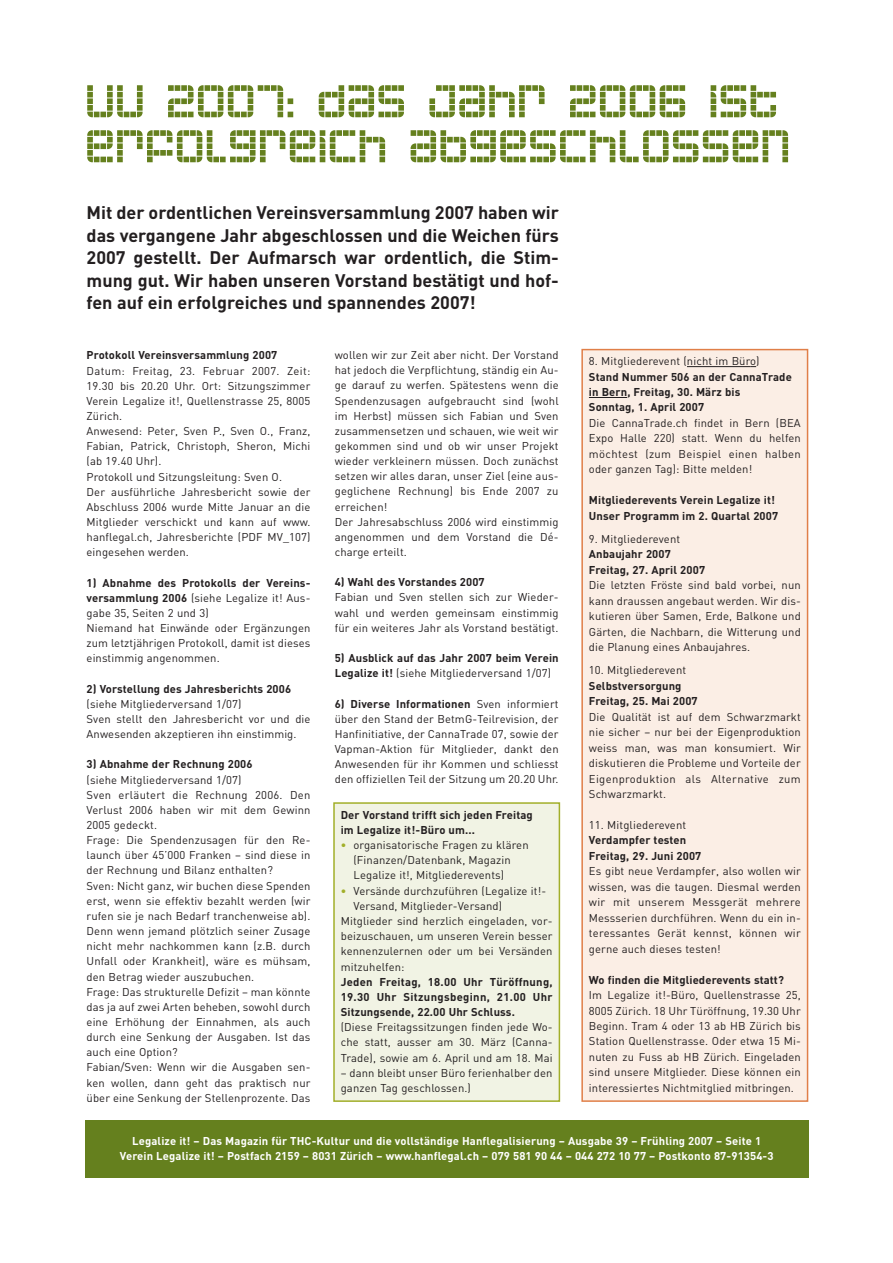
<style>
.page{position:relative;width:893px;height:1263px;background:#fff}
.page>*{position:absolute;margin:0;border:0;box-sizing:border-box;transform-origin:0 0}
.t1{font:60px/45px "Astronaut";color:#65801e}
.t2{font:700 18px/22.5px "DIN";color:#231f20;text-align:justify}
.t3{font:11.25px/15.1px "DIN";letter-spacing:.01em;color:#231f20;text-align:justify}
.t4{font:700 11.25px/15.5px "DIN";letter-spacing:.01em;color:#231f20}
.t5{font:700 11.25px/15.1px "DIN";letter-spacing:.01em;color:#fff;text-align:center}
.s1{font-weight:700}
.s2{font-weight:400}
.s3{font-weight:700;color:#a2af2a}
</style>
<div class="page">
<div style="left:85px;top:1121px;width:723px;height:57px;background:#65801e"></div>
<div style="left:582px;top:350px;width:225px;height:751px;background:#fbeee5"></div>
<hr style="left:687px;top:366px;width:63px;height:1px;background:#231f20">
<hr style="left:589px;top:397px;width:38px;height:1px;background:#231f20">
<div style="left:581px;top:349px;width:227px;height:753px;border:2px solid #e07f48"></div>
<div style="left:334px;top:803px;width:225px;height:298px;background:#f1f3e4"></div>
<div style="left:333px;top:802px;width:227px;height:300px;border:2px solid #a2af2a"></div>
<h1 class="t1" style="left:83px;top:74px;width:706px">vv 2007: das jahr 2006 ist erfolgreich abgeschlossen</h1>
<p class="t2" style="left:87px;top:203px;width:474px">Mit der ordentlichen Vereinsversammlung 2007 haben wir das vergangene Jahr abgeschlossen und die Weichen fürs 2007 gestellt. Der Aufmarsch war ordentlich, die Stim&shy;mung gut. Wir haben unseren Vorstand bestätigt und hof&shy;fen auf ein erfolgreiches und spannendes 2007!</p>
<p class="t4" style="left:87px;top:349px;width:192px">Protokoll Vereinsversammlung 2007</p>
<p class="t3" style="left:87px;top:364px;width:225px;text-align:left">Datum: Freitag, 23. Februar 2007. Zeit:<br>19.30 bis 20.20 Uhr. Ort: Sitzungszimmer Verein Legalize it!, Quellenstrasse 25, 8005<br>Zürich.<br>Anwesend: Peter, Sven P., Sven O., Franz, Fabian, Patrick, Christoph, Sheron, Michi (ab 19.40 Uhr).<br>Protokoll und Sitzungsleitung: Sven O.<br>Der ausführliche Jahresbericht sowie der Abschluss 2006 wurde Mitte Januar an die Mitglieder verschickt und kann auf www. hanflegal.ch, Jahresberichte (PDF MV_107) eingesehen werden.</p>
<p class="t3" style="left:87px;top:576px;width:225px;text-align:left"><span class="s1">1) Abnahme des Protokolls der Vereins&shy;versammlung 2006</span> (siehe Legalize it! Aus&shy;gabe 35, Seiten 2 und 3)<br>Niemand hat Einwände oder Ergänzungen zum letztjährigen Protokoll, damit ist dieses einstimmig angenommen.</p>
<p class="t4" style="left:87px;top:682px;width:206px">2) Vorstellung des Jahresberichts 2006</p>
<p class="t3" style="left:87px;top:698px;width:225px;text-align:left">(siehe Mitgliederversand 1/07)<br>Sven stellt den Jahresbericht vor und die<br>Anwesenden akzeptieren ihn einstimmig.</p>
<p class="t4" style="left:87px;top:758px;width:167px">3) Abnahme der Rechnung 2006</p>
<p class="t3" style="left:87px;top:773px;width:225px;text-align:left">(siehe Mitgliederversand 1/07)<br>Sven erläutert die Rechnung 2006. Den Verlust 2006 haben wir mit dem Gewinn 2005 gedeckt.<br>Frage: Die Spendenzusagen für den Re&shy;launch über 45’000 Franken – sind diese in der Rechnung und Bilanz enthalten?<br>Sven: Nicht ganz, wir buchen diese Spenden erst, wenn sie effektiv bezahlt werden (wir rufen sie je nach Bedarf tranchenweise ab).<br>Denn wenn jemand plötzlich seiner Zusage nicht mehr nachkommen kann (z.B. durch Unfall oder Krankheit), wäre es mühsam, den Betrag wieder auszubuchen.<br>Frage: Das strukturelle Defizit – man könnte das ja auf zwei Arten beheben, sowohl durch eine Erhöhung der Einnahmen, als auch durch eine Senkung der Ausgaben. Ist das auch eine Option?<br>Fabian/Sven: Wenn wir die Ausgaben sen&shy;ken wollen, dann geht das praktisch nur über eine Senkung der Stellenprozente. Das</p>
<p class="t3" style="left:335px;top:349px;width:225px;text-align:left">wollen wir zur Zeit aber nicht. Der Vorstand hat jedoch die Verpflichtung, ständig ein Au&shy;ge darauf zu werfen. Spätestens wenn die Spendenzusagen aufgebraucht sind (wohl im Herbst) müssen sich Fabian und Sven zusammensetzen und schauen, wie weit wir gekommen sind und ob wir unser Projekt wieder verkleinern müssen. Doch zunächst setzen wir alles daran, unser Ziel (eine aus&shy;geglichene Rechnung) bis Ende 2007 zu erreichen!<br>Der Jahresabschluss 2006 wird einstimmig angenommen und dem Vorstand die Dé&shy;charge erteilt.</p>
<p class="t4" style="left:335px;top:576px;width:151px">4) Wahl des Vorstandes 2007</p>
<p class="t3" style="left:335px;top:591px;width:225px">Fabian und Sven stellen sich zur Wieder&shy;wahl und werden gemeinsam einstimmig für ein weiteres Jahr als Vorstand bestätigt.</p>
<p class="t4" style="left:335px;top:651px;width:225px">5) Ausblick auf das Jahr 2007 beim Verein<br>Legalize it! <span class="s2">(siehe Mitgliederversand 1/07)</span></p>
<p class="t3" style="left:335px;top:697px;width:225px"><span class="s1">6) Diverse Informationen</span> Sven informiert über den Stand der BetmG-Teilrevision, der Hanfinitiative, der CannaTrade 07, sowie der Vapman-Aktion für Mitglieder, dankt den Anwesenden für ihr Kommen und schliesst den offiziellen Teil der Sitzung um 20.20 Uhr.</p>
<p class="t4" style="left:341px;top:808px;width:193px">Der Vorstand trifft sich jeden Freitag im Legalize it!-Büro um...</p>
<p class="t3" style="left:353px;top:839px;width:177px;text-align:left;text-indent:-13px"><span class="s3">•</span> organisatorische Fragen zu klären (Finanzen/Datenbank, Magazin<br>Legalize it!, Mitgliederevents)</p>
<p class="t3" style="left:341px;top:884px;width:207px"><span class="s3">•</span> Versände durchzuführen (Legalize it!-</p>
<p class="t3" style="left:353px;top:900px;width:150px">Versand, Mitglieder-Versand)</p>
<p class="t3" style="left:341px;top:915px;width:213px">Mitglieder sind herzlich eingeladen, vor-</p>
<p class="t3" style="left:341px;top:930px;width:213px">beizuschauen, um unseren Verein besser</p>
<p class="t3" style="left:341px;top:945px;width:213px">kennenzulernen oder um bei Versänden</p>
<p class="t3" style="left:341px;top:960px;width:65px">mitzuhelfen:</p>
<p class="t4" style="left:341px;top:975px;width:213px;text-align:justify">Jeden Freitag, 18.00 Uhr Türöffnung, 19.30 Uhr Sitzungsbeginn, 21.00 Uhr Sitzungsende, 22.00 Uhr Schluss.</p>
<p class="t3" style="left:341px;top:1021px;width:213px">(Diese Freitagssitzungen finden jede Wo&shy;che statt, ausser am 30. März (Canna-Trade), sowie am 6. April und am 18. Mai</p>
<p class="t3" style="left:341px;top:1066px;width:213px">– dann bleibt unser Büro ferienhalber den ganzen Tag geschlossen.)</p>
<p class="t3" style="left:589px;top:355px;width:172px">8. Mitgliederevent (nicht im Büro)</p>
<p class="t4" style="left:589px;top:370px;width:204px">Stand Nummer 506 an der CannaTrade in Bern, Freitag, 30. März bis<br>Sonntag, 1. April 2007</p>
<p class="t3" style="left:589px;top:416px;width:213px">Die CannaTrade.ch findet in Bern (BEA Expo Halle 220) statt. Wenn du helfen möchtest (zum Beispiel einen halben oder ganzen Tag): Bitte melden!</p>
<p class="t4" style="left:589px;top:493px;width:191px">Mitgliederevents Verein Legalize it!<br>Unser Programm im 2. Quartal 2007</p>
<p class="t3" style="left:589px;top:533px;width:93px">9. Mitgliederevent</p>
<p class="t4" style="left:589px;top:548px;width:118px">Anbaujahr 2007<br>Freitag, 27. April 2007</p>
<p class="t3" style="left:589px;top:579px;width:213px">Die letzten Fröste sind bald vorbei, nun kann draussen angebaut werden. Wir dis&shy;kutieren über Samen, Erde, Balkone und Gärten, die Nachbarn, die Witterung und die Planung eines Anbaujahres.</p>
<p class="t3" style="left:589px;top:664px;width:99px">10. Mitgliederevent</p>
<p class="t4" style="left:589px;top:679px;width:110px">Selbstversorgung<br>Freitag, 25. Mai 2007</p>
<p class="t3" style="left:589px;top:710px;width:213px">Die Qualität ist auf dem Schwarzmarkt nie sicher – nur bei der Eigenproduktion weiss man, was man konsumiert. Wir diskutieren die Probleme und Vorteile der Eigenproduktion als Alternative zum Schwarzmarkt.</p>
<p class="t3" style="left:589px;top:819px;width:99px">11. Mitgliederevent</p>
<p class="t4" style="left:589px;top:834px;width:114px">Verdampfer testen<br>Freitag, 29. Juni 2007</p>
<p class="t3" style="left:589px;top:865px;width:213px">Es gibt neue Verdampfer, also wollen wir wissen, was die taugen. Diesmal werden wir mit unserem Messgerät mehrere Messserien durchführen. Wenn du ein in&shy;teressantes Gerät kennst, können wir gerne auch dieses testen!</p>
<p class="t4" style="left:589px;top:973px;width:196px">Wo finden die Mitgliederevents statt?</p>
<p class="t3" style="left:589px;top:989px;width:213px">Im Legalize it!-Büro, Quellenstrasse 25, 8005 Zürich. 18 Uhr Türöffnung, 19.30 Uhr Beginn. Tram 4 oder 13 ab HB Zürich bis Station Quellenstrasse. Oder etwa 15 Mi&shy;nuten zu Fuss ab HB Zürich. Eingeladen sind unsere Mitglieder. Diese können ein interessiertes Nichtmitglied mitbringen.</p>
<p class="t5" style="left:120px;top:1134px;width:655px">Legalize it! – Das Magazin für THC-Kultur und die vollständige Hanflegalisierung – Ausgabe 39 – Frühling 2007 – Seite 1<br>Verein Legalize it! – Postfach 2159 – 8031 Zürich – www.hanflegal.ch – 079 581 90 44 – 044 272 10 77 – Postkonto 87-91354-3</p>
</div>
